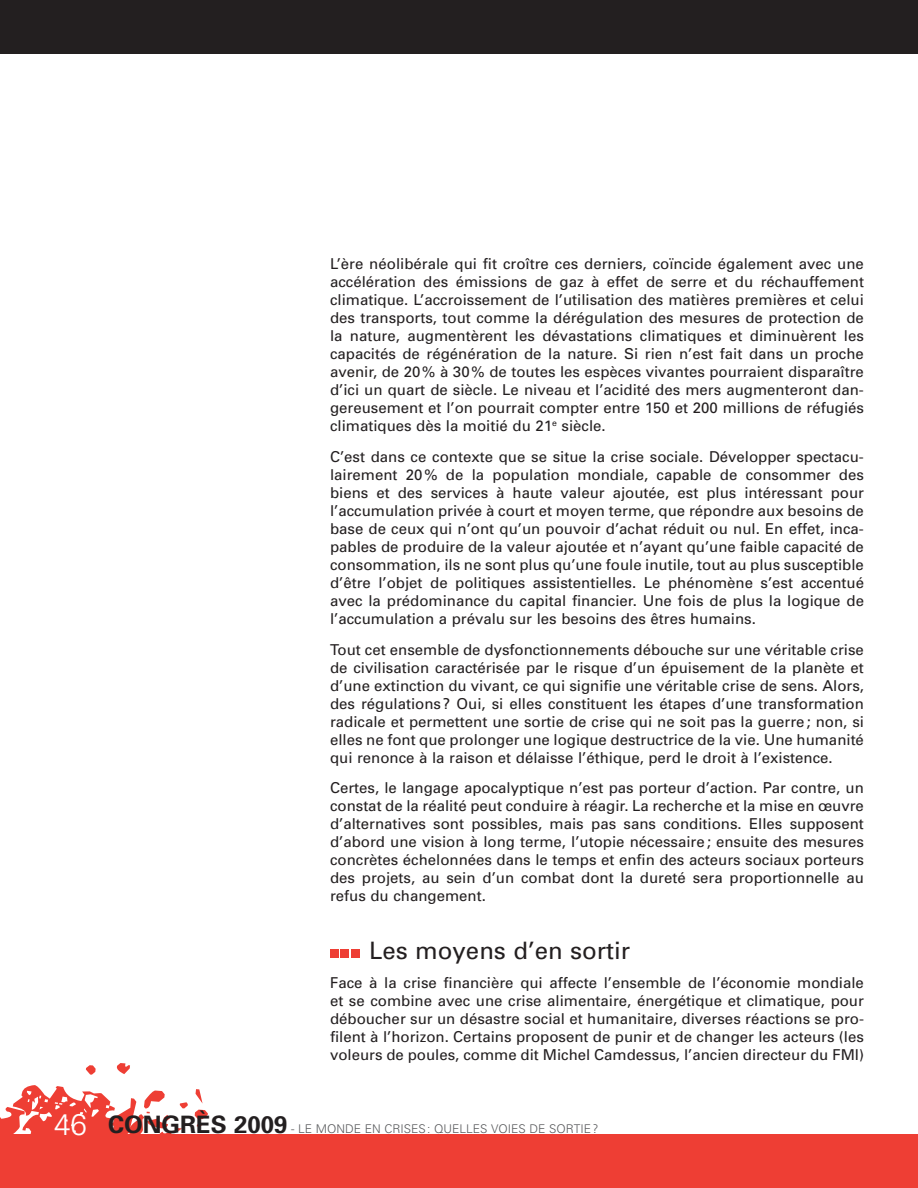
<style>
.page{position:relative;width:918px;height:1188px;background:#fff}
.page>*{position:absolute;margin:0;border:0;box-sizing:border-box;transform-origin:0 0}
.t1{font:24px "Univers";color:#231f20}
.t2{font:15px/18px "Univers";color:#231f20;text-align:justify}
.t3{font:300 12px "Univers";color:#57585a}
.s1{font-size:29.85px;color:#fff}
.s2{font-weight:700;font-size:24px;color:#231f20}
</style>
<div class="page">
<div style="left:330px;top:949px;width:8px;height:8px;background:#ee3e34"></div>
<div style="left:341px;top:949px;width:8px;height:8px;background:#ee3e34"></div>
<div style="left:351px;top:949px;width:9px;height:8px;background:#ee3e34"></div>
<svg style="left:0;top:1063px;width:208px;height:71px"></svg>
<div style="left:0;top:1134px;width:918px;height:54px;background:#ee3e34"></div>
<div style="left:0;top:0;width:918px;height:53px;background:#231f20"></div>
<p class="t2" style="left:330px;top:254px;width:536px">L’ère néolibérale qui fit croître ces derniers, coïncide également avec une accélération des émissions de gaz à effet de serre et du réchauffement climatique. L’accroissement de l’utilisation des matières premières et celui des transports, tout comme la dérégulation des mesures de protection de la nature, augmentèrent les dévastations climatiques et diminuèrent les capacités de régénération de la nature. Si rien n’est fait dans un proche avenir, de 20% à 30% de toutes les espèces vivantes pourraient disparaître d’ici un quart de siècle. Le niveau et l’acidité des mers augmenteront dan&shy;gereusement et l’on pourrait compter entre 150 et 200 millions de réfugiés climatiques dès la moitié du 21<sup>e</sup> siècle.</p>
<p class="t2" style="left:330px;top:447px;width:536px">C’est dans ce contexte que se situe la crise sociale. Développer spectacu&shy;lairement 20% de la population mondiale, capable de consommer des biens et des services à haute valeur ajoutée, est plus intéressant pour l’accumulation privée à court et moyen terme, que répondre aux besoins de base de ceux qui n’ont qu’un pouvoir d’achat réduit ou nul. En effet, inca&shy;pables de produire de la valeur ajoutée et n’ayant qu’une faible capacité de consommation, ils ne sont plus qu’une foule inutile, tout au plus susceptible d’être l’objet de politiques assistentielles. Le phénomène s’est accentué avec la prédominance du capital financier. Une fois de plus la logique de l’accumulation a prévalu sur les besoins des êtres humains.</p>
<p class="t2" style="left:330px;top:640px;width:536px">Tout cet ensemble de dysfonctionnements débouche sur une véritable crise de civilisation caractérisée par le risque d’un épuisement de la planète et d’une extinction du vivant, ce qui signifie une véritable crise de sens. Alors, des régulations ? Oui, si elles constituent les étapes d’une transformation radicale et permettent une sortie de crise qui ne soit pas la guerre; non, si elles ne font que prolonger une logique destructrice de la vie. Une humanité qui renonce à la raison et délaisse l’éthique, perd le droit à l’existence.</p>
<p class="t2" style="left:330px;top:779px;width:536px">Certes, le langage apocalyptique n’est pas porteur d’action. Par contre, un constat de la réalité peut conduire à réagir. La recherche et la mise en œuvre d’alternatives sont possibles, mais pas sans conditions. Elles supposent d’abord une vision à long terme, l’utopie nécessaire; ensuite des mesures concrètes échelonnées dans le temps et enfin des acteurs sociaux porteurs des projets, au sein d’un combat dont la dureté sera proportionnelle au refus du changement.</p>
<h1 class="t1" style="left:369px;top:935px;width:262px">Les moyens d’en sortir</h1>
<p class="t2" style="left:330px;top:973px;width:536px">Face à la crise financière qui affecte l’ensemble de l’économie mondiale et se combine avec une crise alimentaire, énergétique et climatique, pour déboucher sur un désastre social et humanitaire, diverses réactions se pro&shy;filent à l’horizon. Certains proposent de punir et de changer les acteurs (les voleurs de poules, comme dit Michel Camdessus, l’ancien directeur du FMI)</p>
<p class="t3" style="left:54px;top:1122px;width:546px"><span class="s1">46</span> <span class="s2">CONGRÈS 2009</span> - LE MONDE EN CRISES: QUELLES VOIES DE SORTIE?</p>
</div>
